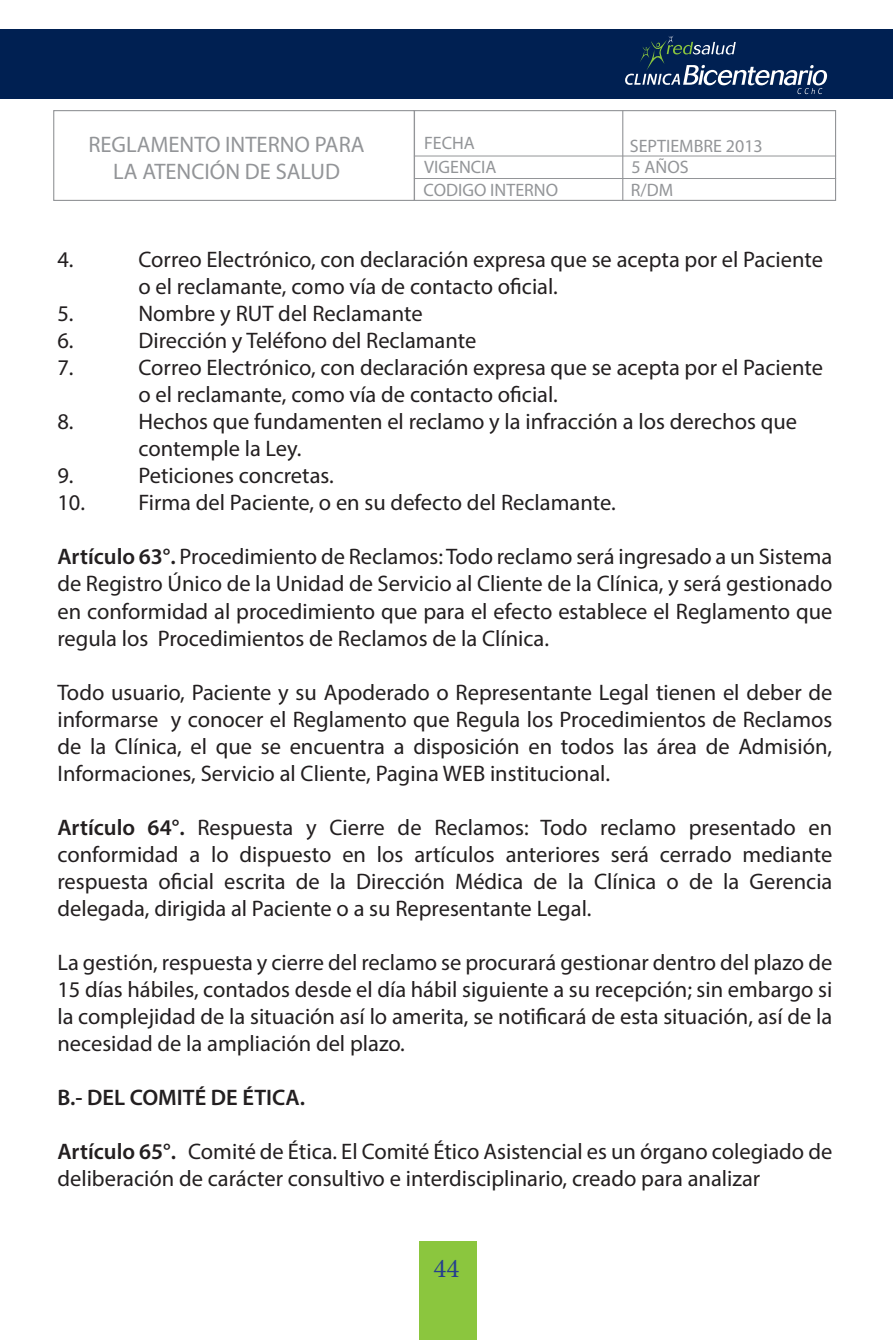
<style>
.page{position:relative;width:893px;height:1340px;background:#fff}
.page>*{position:absolute;margin:0;border:0;box-sizing:border-box;transform-origin:0 0}
.t1{font:27px "Minion Pro";color:#253f8e}
.t2{font:22.5px/27px "Myriad Pro";color:#231f20}
.t3{font:22.5px/27px "Myriad Pro";color:#939598;text-align:center}
.t4{font:600 22.5px "Myriad Pro";color:#231f20}
.t5{font:18px/22.3px "Myriad Pro";color:#939598}
.s1{font-weight:600}
</style>
<div class="page">
<div style="left:419px;top:1241px;width:58px;height:98px;background:#8bc63e"></div>
<div style="left:53px;top:110px;width:362px;height:91px;border:1px solid #939598"></div>
<div style="left:414px;top:110px;width:422px;height:91px;border:1px solid #939598"></div>
<hr style="left:622px;top:110px;width:1px;height:90px;background:#939598">
<hr style="left:414px;top:178px;width:422px;height:1px;background:#939598">
<hr style="left:414px;top:156px;width:422px;height:1px;background:#939598">
<div style="left:0;top:29px;width:893px;height:70px;background:#002052"></div>
<svg style="left:625px;top:35px;width:202px;height:59px"></svg>
<p class="t3" style="left:88px;top:130px;width:278px">REGLAMENTO INTERNO PARA<br>LA ATENCIÓN DE SALUD</p>
<p class="t5" style="left:424px;top:131px;width:52px">FECHA</p>
<p class="t5" style="left:424px;top:179px;width:136px">CODIGO INTERNO</p>
<p class="t5" style="left:424px;top:155px;width:74px">VIGENCIA</p>
<p class="t5" style="left:630px;top:134px;width:134px">SEPTIEMBRE 2013<br>5 AÑOS<br>R/DM</p>
<p class="t2" style="left:57px;top:246px;width:18px">4.</p>
<p class="t2" style="left:138px;top:246px;width:686px">Correo Electrónico, con declaración expresa que se acepta por el Paciente o el reclamante, como vía de contacto oficial.</p>
<p class="t2" style="left:57px;top:300px;width:18px">5.</p>
<p class="t2" style="left:138px;top:300px;width:286px">Nombre y RUT del Reclamante</p>
<p class="t2" style="left:57px;top:327px;width:18px">6.</p>
<p class="t2" style="left:138px;top:327px;width:340px">Dirección y Teléfono del Reclamante</p>
<p class="t2" style="left:57px;top:354px;width:18px">7.</p>
<p class="t2" style="left:138px;top:354px;width:686px">Correo Electrónico, con declaración expresa que se acepta por el Paciente o el reclamante, como vía de contacto oficial.</p>
<p class="t2" style="left:57px;top:408px;width:18px">8.</p>
<p class="t2" style="left:138px;top:408px;width:660px">Hechos que fundamenten el reclamo y la infracción a los derechos que contemple la Ley.</p>
<p class="t2" style="left:57px;top:462px;width:18px">9.</p>
<p class="t2" style="left:138px;top:462px;width:197px">Peticiones concretas.</p>
<p class="t2" style="left:57px;top:489px;width:560px">10. Firma del Paciente, o en su defecto del Reclamante.</p>
<p class="t2" style="left:57px;top:543px;width:777px;text-align:justify"><span class="s1">Artículo 63°.</span> Procedimiento de Reclamos: Todo reclamo será ingresado a un Sistema de Registro Único de la Unidad de Servicio al Cliente de la Clínica, y será gestionado en conformidad al procedimiento que para el efecto establece el Reglamento que regula los Procedimientos de Reclamos de la Clínica.</p>
<p class="t2" style="left:57px;top:678px;width:777px;text-align:justify">Todo usuario, Paciente y su Apoderado o Representante Legal tienen el deber de informarse y conocer el Reglamento que Regula los Procedimientos de Reclamos de la Clínica, el que se encuentra a disposición en todos las área de Admisión, Informaciones, Servicio al Cliente, Pagina WEB institucional.</p>
<p class="t2" style="left:57px;top:813px;width:776px;text-align:justify"><span class="s1">Artículo 64°.</span> Respuesta y Cierre de Reclamos: Todo reclamo presentado en conformidad a lo dispuesto en los artículos anteriores será cerrado mediante respuesta oficial escrita de la Dirección Médica de la Clínica o de la Gerencia delegada, dirigida al Paciente o a su Representante Legal.</p>
<p class="t2" style="left:57px;top:948px;width:776px;text-align:justify">La gestión, respuesta y cierre del reclamo se procurará gestionar dentro del plazo de 15 días hábiles, contados desde el día hábil siguiente a su recepción; sin embargo si la complejidad de la situación así lo amerita, se notificará de esta situación, así de la necesidad de la ampliación del plazo.</p>
<p class="t4" style="left:57px;top:1082px;width:249px">B.- DEL COMITÉ DE ÉTICA.</p>
<p class="t2" style="left:57px;top:1137px;width:776px"><span class="s1">Artículo 65°.</span> Comité de Ética. El Comité Ético Asistencial es un órgano colegiado de deliberación de carácter consultivo e interdisciplinario, creado para analizar</p>
<p class="t1" style="left:433px;top:1249px;width:27px">44</p>
</div>
